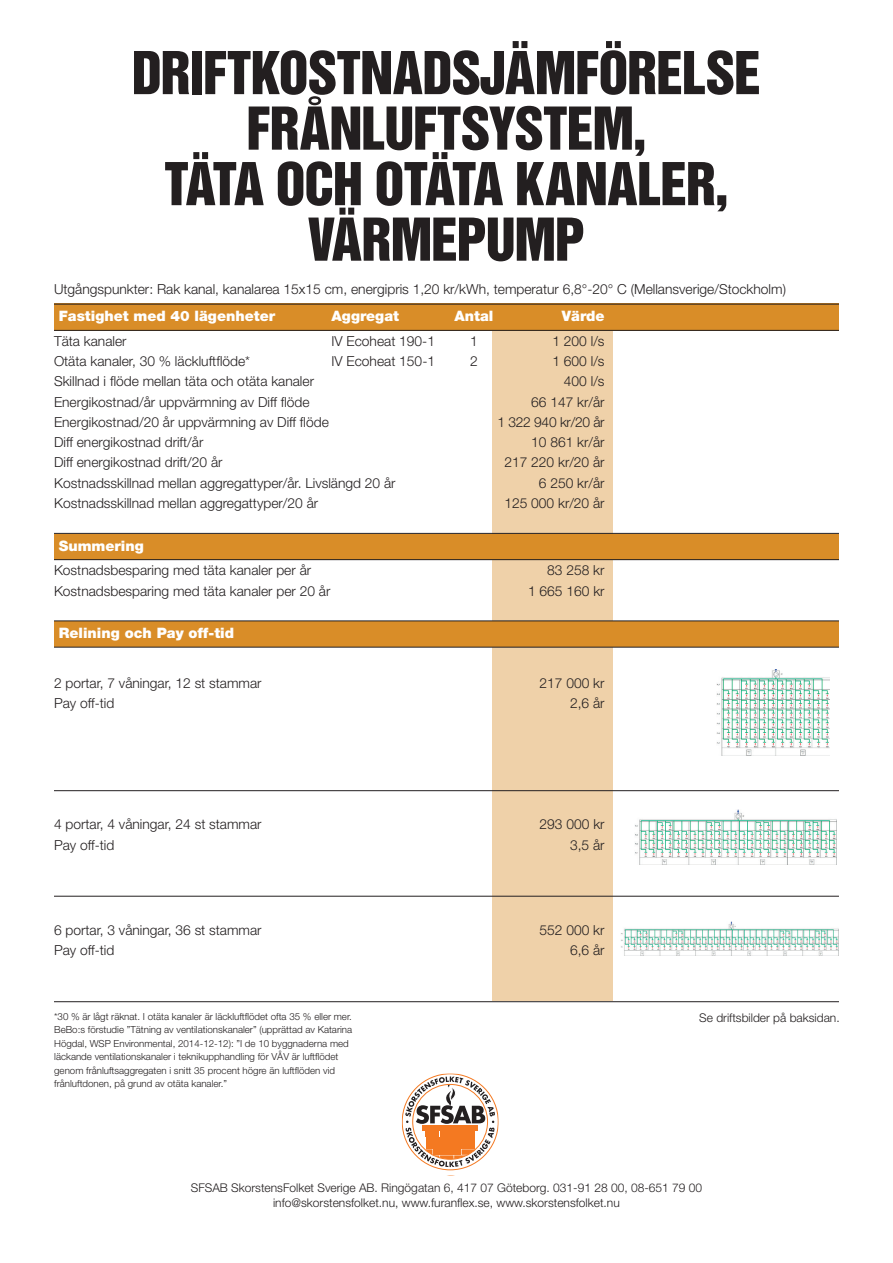
<style>
.page{position:relative;width:893px;height:1263px;background:#fff}
.page>*{position:absolute;margin:0;border:0;box-sizing:border-box;transform-origin:0 0}
.t1{font:54px/55.5px "Helvetica Inserat";letter-spacing:-.02em;color:#231f20;text-align:center}
.t2{font:900 14.4px "Helvetica Neue";color:#fff}
.t3{font:300 13.8px "Helvetica Neue";color:#231f20}
.t4{font:300 13.8px "Helvetica Neue";letter-spacing:-.02em;color:#231f20}
.t5{font:300 12px/15px "Helvetica Neue";color:#231f20;text-align:center}
.t6{font:300 9.75px/13.5px "Helvetica Neue";color:#231f20}
</style>
<div class="page">
<div style="left:492px;top:328px;width:120px;height:673px;background:#efd1a9"></div>
<div style="left:54px;top:621px;width:785px;height:26px;background:#d98d28"></div>
<div style="left:54px;top:534px;width:785px;height:26px;background:#d98d28"></div>
<div style="left:54px;top:303px;width:785px;height:27px;background:#d98d28"></div>
<svg style="left:402px;top:1073px;width:97px;height:97px"></svg>
<div style="left:412px;top:1084px;width:76px;height:75px;border:1px solid #f47921;border-radius:50%"></div>
<hr style="left:54px;top:304px;width:785px;height:1px;background:#231f20">
<hr style="left:54px;top:330px;width:785px;height:1px;background:#231f20">
<hr style="left:54px;top:533px;width:785px;height:1px;background:#231f20">
<hr style="left:54px;top:559px;width:785px;height:1px;background:#231f20">
<hr style="left:54px;top:620px;width:785px;height:1px;background:#231f20">
<hr style="left:54px;top:647px;width:785px;height:1px;background:#231f20">
<hr style="left:54px;top:790px;width:785px;height:1px;background:#231f20">
<hr style="left:54px;top:896px;width:785px;height:1px;background:#231f20">
<hr style="left:54px;top:1001px;width:785px;height:1px;background:#231f20">
<img style="left:635px;top:809px;width:201px;height:55px">
<img style="left:621px;top:922px;width:218px;height:33px">
<img style="left:716px;top:670px;width:113px;height:86px">
<h1 class="t1" style="left:132px;top:46px;width:631px">DRIFTKOSTNADSJÄMFÖRELSE<br>FRÅNLUFTSYSTEM,<br>TÄTA OCH OTÄTA KANALER,<br>VÄRMEPUMP</h1>
<p class="t3" style="left:54px;top:281px;width:733px">Utgångspunkter: Rak kanal, kanalarea 15x15 cm, energipris 1,20 kr/kWh, temperatur 6,8°-20° C (Mellansverige/Stockholm)</p>
<p class="t2" style="left:59px;top:308px;width:218px">Fastighet med 40 lägenheter</p>
<p class="t2" style="left:332px;top:308px;width:69px">Aggregat</p>
<p class="t2" style="left:455px;top:308px;width:40px">Antal</p>
<p class="t2" style="left:562px;top:308px;width:44px">Värde</p>
<p class="t3" style="left:54px;top:333px;width:74px">Täta kanaler</p>
<p class="t3" style="left:332px;top:333px;width:105px">IV Ecoheat 190-1</p>
<p class="t3" style="left:470px;top:333px;width:9px">1</p>
<p class="t3" style="left:552px;top:333px;width:54px">1 200 l/s</p>
<p class="t3" style="left:54px;top:353px;width:198px">Otäta kanaler, 30 % läckluftflöde*</p>
<p class="t3" style="left:332px;top:353px;width:105px">IV Ecoheat 150-1</p>
<p class="t3" style="left:470px;top:353px;width:9px">2</p>
<p class="t3" style="left:552px;top:353px;width:54px">1 600 l/s</p>
<p class="t3" style="left:54px;top:373px;width:261px">Skillnad i flöde mellan täta och otäta kanaler</p>
<p class="t3" style="left:564px;top:373px;width:42px">400 l/s</p>
<p class="t3" style="left:54px;top:393px;width:257px">Energikostnad/år uppvärmning av Diff flöde</p>
<p class="t3" style="left:531px;top:393px;width:75px">66 147 kr/år</p>
<p class="t3" style="left:54px;top:414px;width:276px">Energikostnad/20 år uppvärmning av Diff flöde</p>
<p class="t4" style="left:498px;top:414px;width:109px">1 322 940 kr/20 år</p>
<p class="t3" style="left:54px;top:434px;width:151px">Diff energikostnad drift/år</p>
<p class="t3" style="left:531px;top:434px;width:75px">10 861 kr/år</p>
<p class="t3" style="left:54px;top:454px;width:170px">Diff energikostnad drift/20 år</p>
<p class="t3" style="left:504px;top:454px;width:102px">217 220 kr/20 år</p>
<p class="t3" style="left:54px;top:474px;width:343px">Kostnadsskillnad mellan aggregattyper/år. Livslängd 20 år</p>
<p class="t3" style="left:539px;top:474px;width:67px">6 250 kr/år</p>
<p class="t3" style="left:54px;top:495px;width:266px">Kostnadsskillnad mellan aggregattyper/20 år</p>
<p class="t3" style="left:504px;top:495px;width:102px">125 000 kr/20 år</p>
<p class="t2" style="left:59px;top:537px;width:87px">Summering</p>
<p class="t3" style="left:54px;top:562px;width:259px">Kostnadsbesparing med täta kanaler per år</p>
<p class="t3" style="left:547px;top:562px;width:59px">83 258 kr</p>
<p class="t3" style="left:54px;top:582px;width:278px">Kostnadsbesparing med täta kanaler per 20 år</p>
<p class="t3" style="left:528px;top:582px;width:78px">1 665 160 kr</p>
<p class="t2" style="left:59px;top:624px;width:177px">Relining och Pay off-tid</p>
<p class="t3" style="left:54px;top:674px;width:209px">2 portar, 7 våningar, 12 st stammar</p>
<p class="t3" style="left:540px;top:674px;width:66px">217 000 kr</p>
<p class="t3" style="left:54px;top:694px;width:62px">Pay off-tid</p>
<p class="t3" style="left:570px;top:694px;width:36px">2,6 år</p>
<p class="t3" style="left:54px;top:816px;width:209px">4 portar, 4 våningar, 24 st stammar</p>
<p class="t3" style="left:540px;top:816px;width:66px">293 000 kr</p>
<p class="t3" style="left:54px;top:836px;width:62px">Pay off-tid</p>
<p class="t3" style="left:570px;top:836px;width:36px">3,5 år</p>
<p class="t3" style="left:54px;top:921px;width:209px">6 portar, 3 våningar, 36 st stammar</p>
<p class="t3" style="left:540px;top:921px;width:66px">552 000 kr</p>
<p class="t3" style="left:54px;top:942px;width:62px">Pay off-tid</p>
<p class="t3" style="left:570px;top:942px;width:36px">6,6 år</p>
<p class="t6" style="left:54px;top:1009px;width:299px">*30 % är lågt räknat. I otäta kanaler är läckluftflödet ofta 35 % eller mer.<br>BeBo:s förstudie ”Tätning av ventilationskanaler” (upprättad av Katarina Högdal, WSP Environmental, 2014-12-12): ”I de 10 byggnaderna med läckande ventilationskanaler i teknikupphandling för VÅV är luftflödet genom frånluftsaggregaten i snitt 35 procent högre än luftflöden vid frånluftdonen, på grund av otäta kanaler.”</p>
<p class="t5" style="left:699px;top:1009px;width:142px">Se driftsbilder på baksidan.</p>
<p class="t5" style="left:191px;top:1179px;width:513px">SFSAB SkorstensFolket Sverige AB. Ringögatan 6, 417 07 Göteborg. 031-91 28 00, 08-651 79 00 info@skorstensfolket.nu, www.furanflex.se, www.skorstensfolket.nu</p>
</div>
